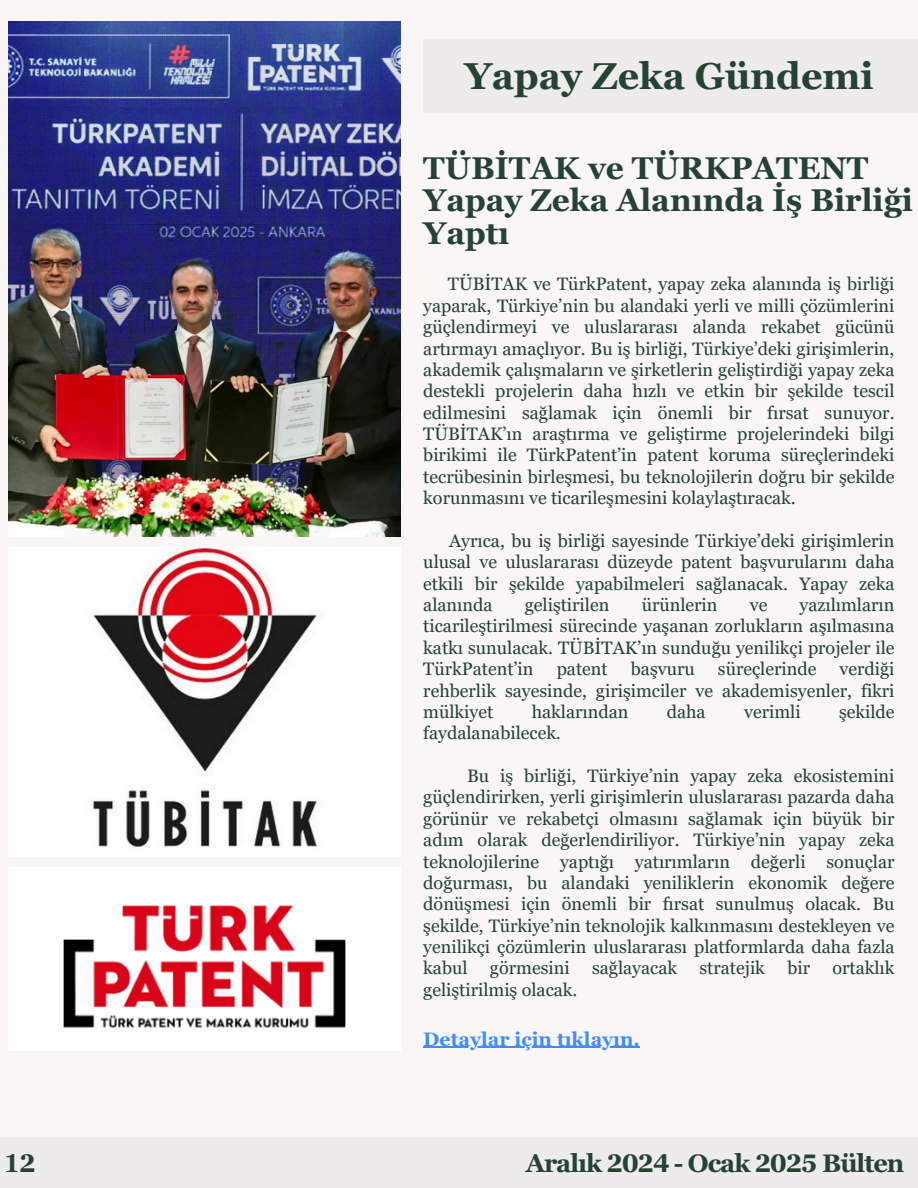
<style>
.page{position:relative;width:918px;height:1188px;background:#f9f6f5}
.page>*{position:absolute;margin:0;border:0;box-sizing:border-box;transform-origin:0 0}
.t1{font:700 37.5px "Georgia Pro";color:#244333}
.t2{font:700 31.5px/32.7px "Georgia Pro";color:#244333}
.t3{font:700 25.5px "Georgia Pro";color:#244333}
.t4{font:700 25.35px "Georgia Pro";letter-spacing:-.04em;color:#244333}
.t5{font:700 19.5px "Georgia Pro";color:#418dff}
.t6{font:18px/21.3px "Georgia Pro";color:#244333;text-align:justify}
</style>
<div class="page">
<div style="left:0;top:1137px;width:918px;height:51px;background:#edebeb"></div>
<img style="left:8px;top:21px;width:393px;height:515px">
<img style="left:93px;top:548px;width:224px;height:299px">
<img style="left:63px;top:905px;width:283px;height:123px">
<hr style="left:423px;top:1047px;width:217px;height:1px;background:#418dff">
<div style="left:423px;top:39px;width:495px;height:73px;background:#edebeb"></div>
<h4 class="t1" style="left:464px;top:54px;width:411px">Yapay Zeka Gündemi</h4>
<h1 class="t2" style="left:423px;top:151px;width:491px">TÜBİTAK ve TÜRKPATENT<br>Yapay Zeka Alanında İş Birliği<br>Yaptı</h1>
<p class="t6" style="left:423px;top:274px;width:473px;text-indent:25px">TÜBİTAK ve TürkPatent, yapay zeka alanında iş birliği yaparak, Türkiye’nin bu alandaki yerli ve milli çözümlerini güçlendirmeyi ve uluslararası alanda rekabet gücünü artırmayı amaçlıyor. Bu iş birliği, Türkiye’deki girişimlerin, akademik çalışmaların ve şirketlerin geliştirdiği yapay zeka destekli projelerin daha hızlı ve etkin bir şekilde tescil edilmesini sağlamak için önemli bir fırsat sunuyor.<br>TÜBİTAK’ın araştırma ve geliştirme projelerindeki bilgi birikimi ile TürkPatent’in patent koruma süreçlerindeki tecrübesinin birleşmesi, bu teknolojilerin doğru bir şekilde korunmasını ve ticarileşmesini kolaylaştıracak.</p>
<p class="t6" style="left:423px;top:530px;width:473px;text-indent:26px">Ayrıca, bu iş birliği sayesinde Türkiye’deki girişimlerin ulusal ve uluslararası düzeyde patent başvurularını daha etkili bir şekilde yapabilmeleri sağlanacak. Yapay zeka alanında</p>
<p class="t6" style="left:423px;top:594px;width:473px;text-indent:376px">yazılımların ticarileştirilmesi sürecinde yaşanan zorlukların aşılmasına katkı sunulacak. TÜBİTAK’ın sunduğu yenilikçi projeler ile TürkPatent’in</p>
<p class="t6" style="left:525px;top:594px;width:86px">geliştirilen</p>
<p class="t6" style="left:642px;top:594px;width:77px">ürünlerin</p>
<p class="t6" style="left:750px;top:594px;width:19px">ve</p>
<p class="t6" style="left:423px;top:658px;width:473px;text-indent:416px">verdiği rehberlik sayesinde, girişimciler ve akademisyenler, fikri mülkiyet</p>
<p class="t6" style="left:557px;top:658px;width:53px">patent</p>
<p class="t6" style="left:631px;top:658px;width:65px">başvuru</p>
<p class="t6" style="left:718px;top:658px;width:100px">süreçlerinde</p>
<p class="t6" style="left:532px;top:701px;width:98px">haklarından</p>
<p class="t6" style="left:667px;top:701px;width:40px">daha</p>
<p class="t6" style="left:744px;top:701px;width:58px">verimli</p>
<p class="t6" style="left:839px;top:701px;width:57px">şekilde</p>
<p class="t6" style="left:423px;top:722px;width:139px">faydalanabilecek.</p>
<p class="t6" style="left:423px;top:765px;width:473px;text-indent:44px">Bu iş birliği, Türkiye’nin yapay zeka ekosistemini güçlendirirken, yerli girişimlerin uluslararası pazarda daha görünür ve rekabetçi olmasını sağlamak için büyük bir adım olarak değerlendiriliyor. Türkiye’nin yapay zeka teknolojilerine yaptığı yatırımların değerli sonuçlar doğurması, bu alandaki yeniliklerin ekonomik değere dönüşmesi için önemli bir fırsat sunulmuş olacak. Bu şekilde, Türkiye’nin teknolojik kalkınmasını destekleyen ve yenilikçi çözümlerin uluslararası platformlarda daha fazla kabul görmesini sağlayacak stratejik bir ortaklık geliştirilmiş olacak.</p>
<h2 class="t5" style="left:423px;top:1028px;width:218px">Detaylar için tıklayın.</h2>
<p class="t3" style="left:4px;top:1149px;width:34px">12</p>
<p class="t4" style="left:526px;top:1149px;width:380px">Aralık 2024 - Ocak 2025 Bülten</p>
</div>
